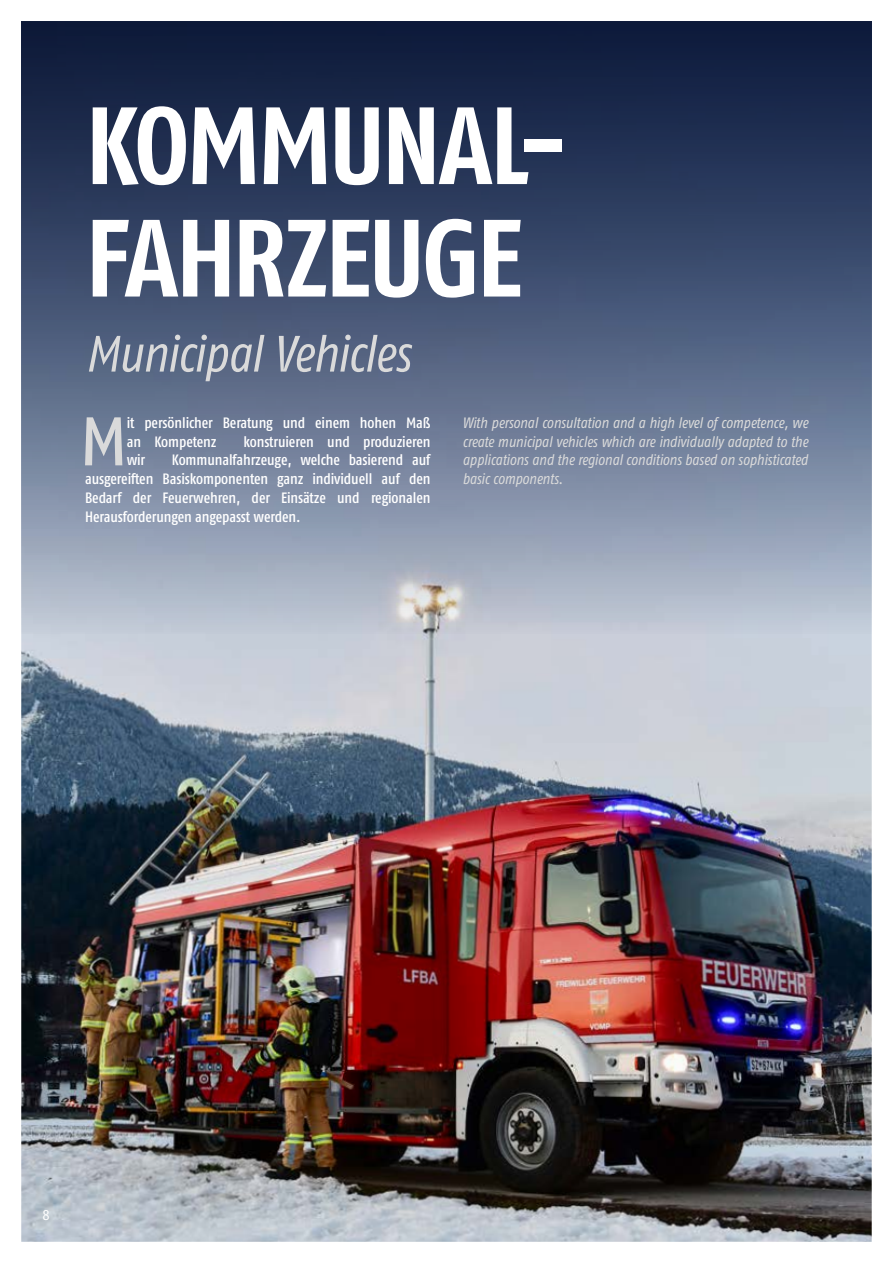
<style>
.page{position:relative;width:893px;height:1263px;background:#fff}
.page>*{position:absolute;margin:0;border:0;box-sizing:border-box;transform-origin:0 0}
.t1{font:700 condensed 109.5px/112.5px "Fago Pro";letter-spacing:-.03em;color:#fff}
.t2{font:500 condensed 68.55px "Fago Pro";color:#dadada}
.t3{font:italic condensed 51px "Fago Pro";letter-spacing:-.02em;color:#dadada}
.t4{font:500 condensed 15px/18.8px "Fago Pro";letter-spacing:-.005em;color:#fff}
.t5{font:italic condensed 15px/18.8px "Fago Pro";letter-spacing:-.005em;color:#dadada;text-align:justify}
.t6{font:condensed 15px "Fago Pro";color:#fff}
</style>
<div class="page">
<img style="left:21px;top:634px;width:851px;height:608px">
<svg style="left:21px;top:21px;width:851px;height:613px;background:#556380"></svg>
<h1 class="t1" style="left:86px;top:89px;width:483px">KOMMUNAL-<br>FAHRZEUGE</h1>
<h3 class="t3" style="left:85px;top:323px;width:327px">Municipal Vehicles</h3>
<p class="t5" style="left:462px;top:413px;width:347px">With personal consultation and a high level of competence, we create municipal vehicles which are individually adapted to the applications and the regional conditions based on sophisticated</p>
<p class="t4" style="left:127px;top:413px;width:305px">it persönlicher Beratung und einem hohen Maß an Kompetenz</p>
<h2 class="t2" style="left:80px;top:400px;width:48px">M</h2>
<p class="t4" style="left:243px;top:432px;width:189px">konstruieren und produzieren</p>
<p class="t4" style="left:85px;top:451px;width:347px;text-align:justify;text-indent:87px">Kommunalfahrzeuge, welche basierend auf ausgereiften Basiskomponenten ganz individuell auf den Bedarf der Feuerwehren, der Einsätze und regionalen Herausforderungen angepasst werden.</p>
<p class="t4" style="left:127px;top:451px;width:20px">wir</p>
<p class="t5" style="left:462px;top:469px;width:102px">basic components.</p>
<p class="t6" style="left:43px;top:1206px;width:9px">8</p>
</div>
